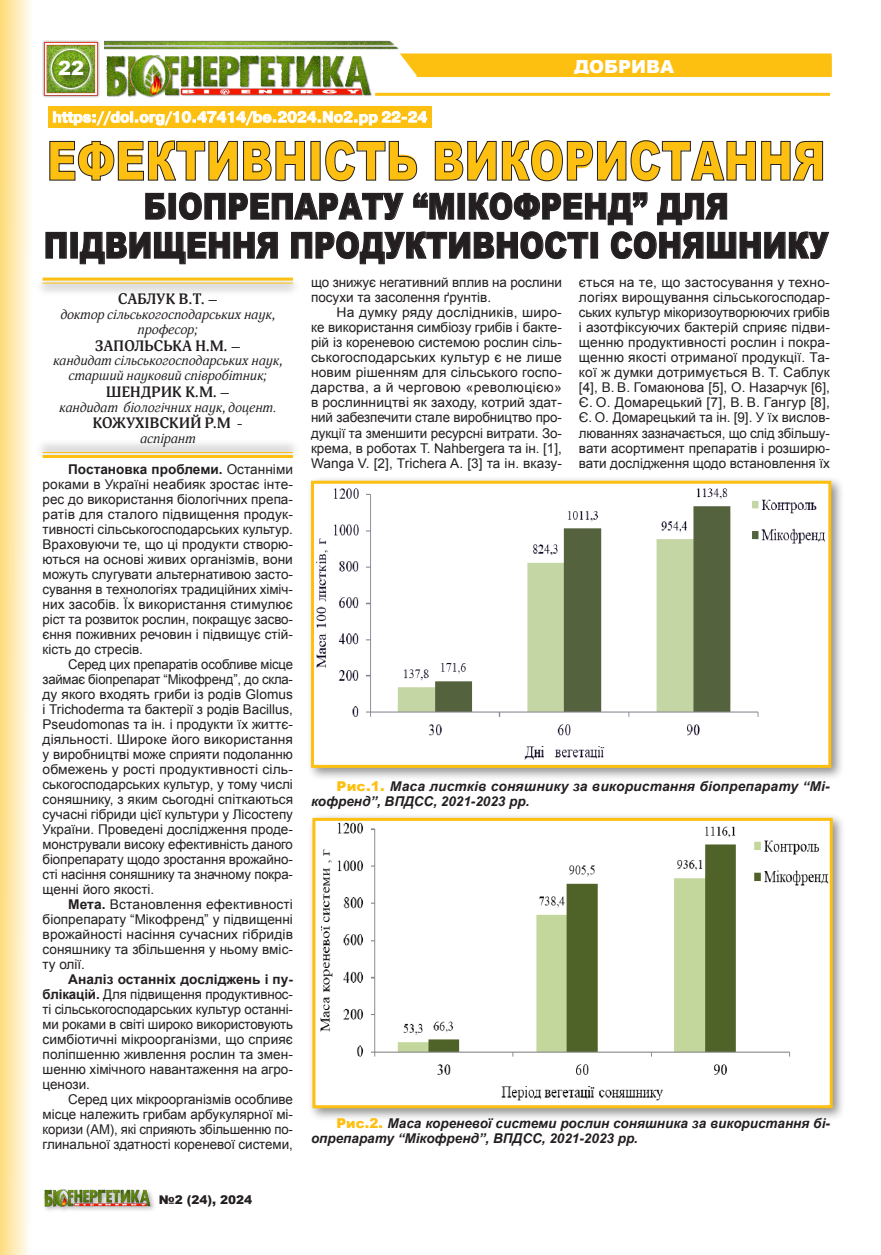
<style>
.page{position:relative;width:881px;height:1255px;background:#fff}
.page>*{position:absolute;margin:0;border:0;box-sizing:border-box;transform-origin:0 0}
.Заголовок{font:900 54px "Arial";color:#fdc011;scale:.77 1}
.Заголовок-2{font:900 36px/39px "Arial";color:#231f20;text-align:center;scale:.82 1}
.Нумерация_страниц_Л{font:900 19.5px "Arial";color:#fff}
.КОЛОНТИТУЛ{font:900 18px "Arial";color:#fff}
._1_ФАМИЛИЯ{font:700 15px "Adonis C";color:#231f20}
.УДК{font:700 15px "Pragmatica C";color:#fff}
.Основной_Текст1{font:13.5px/15px "Arial";color:#231f20;text-align:justify}
.Основной_Текст1-2{font:italic 700 13.5px/15px "Arial";color:#231f20}
._1_ТИТУЛ{font:italic 13.5px/14.9px "Adonis C";color:#231f20;text-align:center}
.t1{font:900 12px "Arial";color:#231f20}
.s1{font-weight:700}
.s2{font-weight:900;font-style:normal;color:#fdc011}
</style>
<div class="page">
<img style="left:106px;top:55px;width:266px;height:43px">
<img style="left:43px;top:40px;width:56px;height:58px">
<div style="left:59px;top:61px;width:33px;height:23px;background:#231f20;opacity:.5"></div>
<img style="left:105px;top:40px;width:294px;height:10px">
<div style="left:43px;top:1187px;width:114px;height:25px;background:#231f20;opacity:.35"></div>
<img style="left:44px;top:1187px;width:108px;height:20px">
<svg style="left:400px;top:53px;width:432px;height:24px;background:#fdcc40"></svg>
<div style="left:418px;top:58px;width:411px;height:17px;background:#fdc011"></div>
<div style="left:416px;top:57px;width:415px;height:20px;border:3px solid #fdc011"></div>
<hr style="left:375px;top:93px;width:454px;height:3px;background:#fdc011">
<svg style="left:0;top:0;width:31px;height:1254px;background:#fdecb8"></svg>
<div style="left:48px;top:106px;width:383px;height:22px;background:#fdc011"></div>
<svg style="left:53px;top:111px;width:374px;height:15px"></svg>
<div style="left:35px;top:276px;width:266px;height:22px;background:#231f20;opacity:.4"></div>
<hr style="left:43px;top:282px;width:250px;height:1px;background:#fdc011">
<hr style="left:43px;top:277px;width:250px;height:3px;background:#fdc011">
<div style="left:35px;top:438px;width:266px;height:22px;background:#231f20;opacity:.4"></div>
<hr style="left:43px;top:452px;width:250px;height:1px;background:#fdc011">
<hr style="left:43px;top:455px;width:250px;height:3px;background:#fdc011">
<svg style="left:49px;top:140px;width:256px;height:41px"></svg>
<svg style="left:325px;top:140px;width:92px;height:41px"></svg>
<svg style="left:434px;top:140px;width:389px;height:41px"></svg>
<svg style="left:145px;top:193px;width:21px;height:27px"></svg>
<div style="left:168px;top:193px;width:8px;height:26px;border:1px solid #231f20"></div>
<svg style="left:179px;top:192px;width:225px;height:28px"></svg>
<svg style="left:413px;top:192px;width:41px;height:28px"></svg>
<div style="left:457px;top:193px;width:8px;height:26px;border:1px solid #231f20"></div>
<svg style="left:468px;top:192px;width:179px;height:33px"></svg>
<svg style="left:657px;top:192px;width:70px;height:33px"></svg>
<svg style="left:45px;top:232px;width:22px;height:27px"></svg>
<div style="left:70px;top:232px;width:8px;height:26px;border:1px solid #231f20"></div>
<svg style="left:79px;top:231px;width:199px;height:33px"></svg>
<svg style="left:291px;top:231px;width:297px;height:33px"></svg>
<svg style="left:610px;top:231px;width:219px;height:28px"></svg>
<div style="left:306px;top:476px;width:538px;height:305px;background:#231f20;opacity:.5"></div>
<img style="left:315px;top:484px;width:512px;height:279px">
<div style="left:311px;top:480px;width:520px;height:287px;border:3px solid #fdc011"></div>
<div style="left:307px;top:813px;width:538px;height:308px;background:#231f20;opacity:.5"></div>
<img style="left:316px;top:821px;width:512px;height:283px">
<div style="left:312px;top:817px;width:520px;height:291px;border:3px solid #fdc011"></div>
<p class="Нумерация_страниц_Л" style="left:58px;top:54px;width:28px">22</p>
<p class="КОЛОНТИТУЛ" style="left:574px;top:53px;width:102px">ДОБРИВА</p>
<p class="УДК" style="left:52px;top:109px;width:376px">https://doi.org/10.47414/be.2024.No2.pp 22-24</p>
<p class="Заголовок" style="left:47px;top:122px;width:1012px">ЕФЕКТИВНІСТЬ ВИКОРИСТАННЯ</p>
<p class="Заголовок-2" style="left:44px;top:186px;width:958px">БІОПРЕПАРАТУ “МІКОФРЕНД” ДЛЯ<br>ПІДВИЩЕННЯ ПРОДУКТИВНОСТІ СОНЯШНИКУ</p>
<p class="_1_ФАМИЛИЯ" style="left:118px;top:290px;width:101px">САБЛУК В.Т. –</p>
<p class="_1_ТИТУЛ" style="left:60px;top:307px;width:216px">доктор сільськогосподарських наук, професор;</p>
<p class="_1_ФАМИЛИЯ" style="left:95px;top:337px;width:147px">ЗАПОЛЬСЬКА Н.М. –</p>
<p class="_1_ТИТУЛ" style="left:53px;top:353px;width:231px">кандидат сільськогосподарських наук, старший науковий співробітник;</p>
<p class="_1_ФАМИЛИЯ" style="left:106px;top:383px;width:125px">ШЕНДРИК К.М. –</p>
<p class="_1_ТИТУЛ" style="left:59px;top:400px;width:218px">кандидат біологічних наук, доцент.</p>
<p class="_1_ФАМИЛИЯ" style="left:92px;top:414px;width:152px">КОЖУХІВСКИЙ Р.М -</p>
<p class="_1_ТИТУЛ" style="left:140px;top:431px;width:57px">аспірант</p>
<p class="Основной_Текст1" style="left:43px;top:461px;width:252px;text-indent:26px"><span class="s1">Постановка проблеми.</span> Останніми роками в Україні неабияк зростає інте&shy;рес до використання біологічних препа&shy;ратів для сталого підвищення продук&shy;тивності сільськогосподарських культур.<br>Враховуючи те, що ці продукти створю&shy;ються на основі живих організмів, вони можуть слугувати альтернативою засто&shy;сування в технологіях традиційних хіміч&shy;них засобів. Їх використання стимулює ріст та розвиток рослин, покращує засво&shy;єння поживних речовин і підвищує стій&shy;кість до стресів.</p>
<p class="Основной_Текст1" style="left:43px;top:656px;width:252px;text-indent:26px">Серед цих препаратів особливе місце займає біопрепарат “Мікофренд”, до скла&shy;ду якого входять гриби із родів Glomus i Trichoderma та бактерії з родів Bacillus, Pseudomonas та ін. і продукти їх життє&shy;діяльності. Широке його використання у виробництві може сприяти подоланню обмежень у рості продуктивності сіль&shy;ськогосподарських культур, у тому числі соняшнику, з яким сьогодні спіткаються сучасні гібриди цієї культури у Лісостепу України. Проведені дослідження проде&shy;монстрували високу ефективність даного біопрепарату щодо зростання врожайно&shy;сті насіння соняшнику та значному покра&shy;щенні його якості.</p>
<p class="Основной_Текст1" style="left:43px;top:896px;width:252px;text-indent:26px"><span class="s1">Мета.</span> Встановлення ефективності біопрепарату “Мікофренд” у підвищенні врожайності насіння сучасних гібридів соняшнику та збільшення у ньому вміс&shy;ту олії.</p>
<p class="Основной_Текст1" style="left:43px;top:971px;width:252px;text-indent:26px"><span class="s1">Аналіз останніх досліджень і пу&shy;блікацій.</span> Для підвищення продуктивнос&shy;ті сільськогосподарських культур останні&shy;ми роками в світі широко використовують симбіотичні мікроорганізми, що сприяє поліпшенню живлення рослин та змен&shy;шенню хімічного навантаження на агро&shy;ценози.</p>
<p class="Основной_Текст1" style="left:43px;top:1091px;width:252px;text-indent:26px">Серед цих мікроорганізмів особливе місце належить грибам арбукулярної мі&shy;коризи (АМ), які сприяють збільшенню по&shy;глинальної здатності кореневої системи,</p>
<p class="t1" style="left:159px;top:1191px;width:95px">№2 (24), 2024</p>
<p class="Основной_Текст1" style="left:311px;top:275px;width:252px">що знижує негативний вплив на рослини посухи та засолення ґрунтів.</p>
<p class="Основной_Текст1" style="left:311px;top:305px;width:252px;text-indent:26px">На думку ряду дослідників, широ&shy;ке використання симбіозу грибів і бакте&shy;рій із кореневою системою рослин сіль&shy;ськогосподарських культур є не лише новим рішенням для сільського госпо&shy;дарства, а й черговою «революцією» в рослинництві як заходу, котрий здат&shy;ний забезпечити стале виробництво про&shy;дукції та зменшити ресурсні витрати. Зо&shy;крема, в роботах Т. Nahbergera та ін. [1], Wanga V. [2], Trichera A. [3] та ін. вказу-</p>
<p class="Основной_Текст1" style="left:578px;top:275px;width:252px">ється на те, що застосування у техно&shy;логіях вирощування сільськогосподар&shy;ських культур мікоризоутворюючих грибів і азотфіксуючих бактерій сприяє підви&shy;щенню продуктивності рослин і покра&shy;щенню якості отриманої продукції. Та&shy;кої ж думки дотримується В. Т. Саблук [4], В. В. Гомаюнова [5], О. Назарчук [6], Є. О. Домарецький [7], В. В. Гангур [8], Є. О. Домарецький та ін. [9]. У їх вислов&shy;люваннях зазначається, що слід збільшу&shy;вати асортимент препаратів і розширю&shy;вати дослідження щодо встановлення їх</p>
<p class="Основной_Текст1-2" style="left:311px;top:779px;width:520px;text-indent:26px"><span class="s2">Рис.1.</span> Маса листків соняшнику за використання біопрепарату “Мі&shy;кофренд”, ВПДСС, 2021-2023 рр.</p>
<p class="Основной_Текст1-2" style="left:311px;top:1116px;width:520px;text-indent:26px"><span class="s2">Рис.2.</span> Маса кореневої системи рослин соняшника за використання бі&shy;опрепарату “Мікофренд”, ВПДСС, 2021-2023 рр.</p>
</div>
